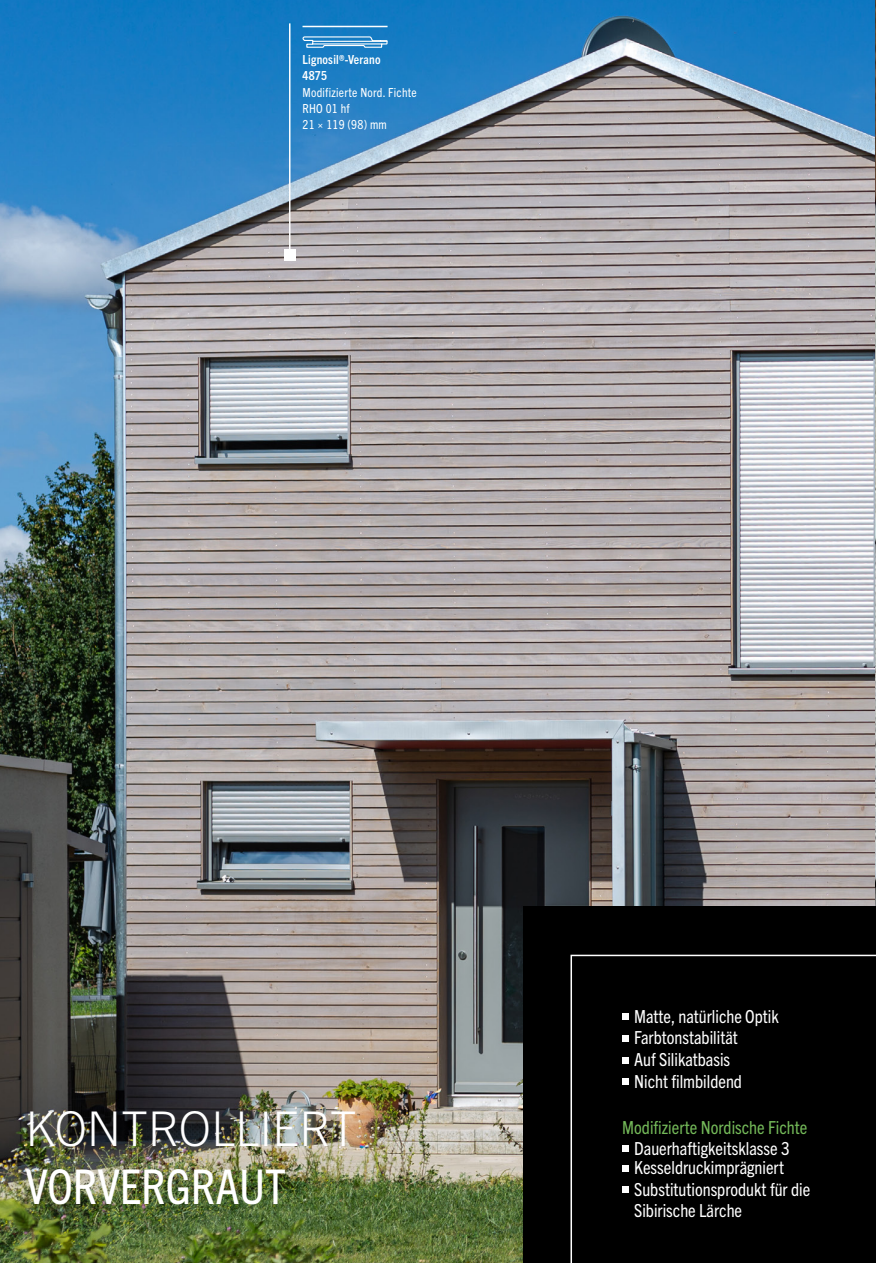
<style>
.page{position:relative;width:876px;height:1263px;background:#fff}
.page>*{position:absolute;margin:0;border:0;box-sizing:border-box;transform-origin:0 0}
.t1{font:300 48px "Trade Gothic Next LT Pro";color:#fff}
.t2{font:condensed 48px "Trade Gothic Next LT Pro";color:#fff}
.t3{font:condensed 18px/21.6px "Trade Gothic Next LT Pro";color:#fff}
.t4{font:condensed 18px "Trade Gothic Next LT Pro";color:#74b959}
.t5{font:condensed 12.45px/16.2px "Trade Gothic Next LT Pro";letter-spacing:.02em;color:#fff}
.t6{font:700 condensed 12.45px/16.2px "Trade Gothic Next LT Pro";letter-spacing:.02em;color:#fff}
</style>
<div class="page">
<img style="left:0;top:0;width:876px;height:1263px">
<div style="left:523px;top:906px;width:353px;height:357px;background:#000"></div>
<svg style="left:570px;top:954px;width:306px;height:309px"></svg>
<div style="left:622px;top:1013px;width:7px;height:7px;background:#fff"></div>
<div style="left:622px;top:1035px;width:7px;height:7px;background:#fff"></div>
<div style="left:622px;top:1057px;width:7px;height:6px;background:#fff"></div>
<div style="left:622px;top:1078px;width:7px;height:7px;background:#fff"></div>
<div style="left:622px;top:1145px;width:7px;height:7px;background:#fff"></div>
<div style="left:622px;top:1165px;width:7px;height:6px;background:#fff"></div>
<div style="left:622px;top:1186px;width:7px;height:7px;background:#fff"></div>
<hr style="left:289px;top:23px;width:1px;height:232px;background:#fff">
<div style="left:284px;top:249px;width:11px;height:11px;background:#fff"></div>
<hr style="left:302px;top:26px;width:86px;height:1px;background:#fff">
<svg style="left:302px;top:36px;width:86px;height:15px"></svg>
<hr style="left:312px;top:43px;width:70px;height:2px;background:#fff">
<hr style="left:312px;top:41px;width:75px;height:1px;background:#fff">
<p class="t6" style="left:302px;top:51px;width:80px">Lignosil®-Verano<br>4875</p>
<p class="t5" style="left:302px;top:83px;width:116px">Modifizierte Nord. Fichte<br>RHO 01 hf<br>21 × 119 (98) mm</p>
<h1 class="t1" style="left:26px;top:1095px;width:332px">KONTROLLIERT</h1>
<h1 class="t2" style="left:26px;top:1153px;width:262px">VORVERGRAUT</h1>
<p class="t3" style="left:634px;top:1004px;width:146px">Matte, natürliche Optik<br>Farbtonstabilität<br>Auf Silikatbasis<br>Nicht filmbildend</p>
<p class="t4" style="left:622px;top:1115px;width:187px">Modifizierte Nordische Fichte</p>
<p class="t3" style="left:634px;top:1138px;width:157px;line-height:18.6px">Dauerhaftigkeitsklasse 3<br>Kesseldruckimprägniert</p>
<p class="t3" style="left:634px;top:1177px;width:178px">Substitutionsprodukt für die<br>Sibirische Lärche</p>
</div>
